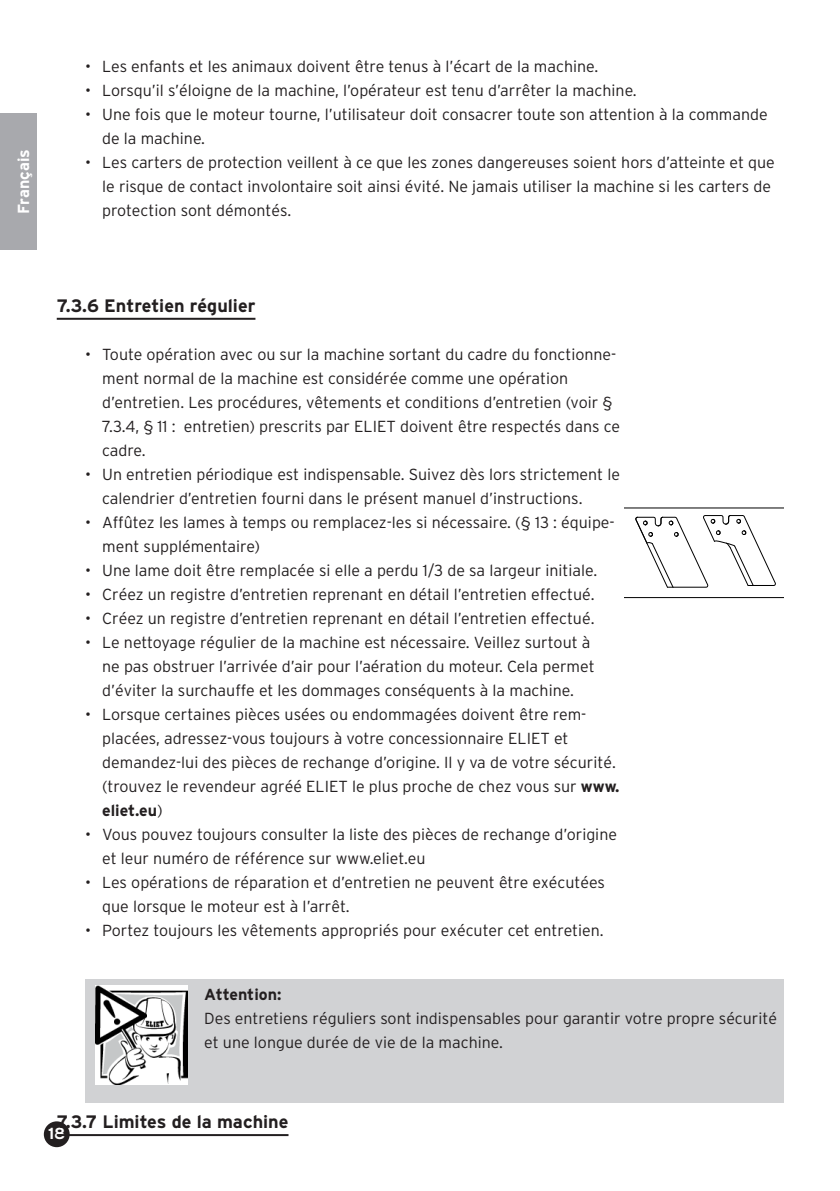
<style>
.page{position:relative;width:840px;height:1191px;background:#fff}
.page>*{position:absolute;margin:0;border:0;box-sizing:border-box;transform-origin:0 0}
.t1{font:700 18px "Interstate";color:#231f20}
.t2{font:300 16px/24px "Interstate";color:#231f20}
.t3{font:700 16px "Interstate";color:#fff}
.t4{font:700 16px "Interstate";color:#231f20}
.s1{font-weight:700}
</style>
<div class="page">
<div style="left:45px;top:1122px;width:24px;height:24px;background:#231f20;border-radius:50%"></div>
<div style="left:44px;top:1121px;width:26px;height:26px;border:2px solid #231f20;border-radius:50%"></div>
<div style="left:0;top:113px;width:37px;height:136px;background:#a8a9ad"></div>
<hr style="left:57px;top:318px;width:198px;height:2px;background:#231f20">
<hr style="left:57px;top:1134px;width:231px;height:2px;background:#231f20">
<div style="left:85px;top:979px;width:697px;height:124px;background:#d1d2d4"></div>
<img style="left:96px;top:985px;width:91px;height:99px">
<svg style="left:624px;top:507px;width:158px;height:91px"></svg>
<p class="t3" style="left:14px;top:214px;width:66px;rotate:-90deg">Français</p>
<p class="t2" style="left:85px;top:54px;width:514px">• Les enfants et les animaux doivent être tenus à l’écart de la machine.</p>
<p class="t2" style="left:85px;top:78px;width:553px">• Lorsqu’il s’éloigne de la machine, l’opérateur est tenu d’arrêter la machine.</p>
<p class="t2" style="left:102px;top:102px;width:666px;text-indent:-17px">• Une fois que le moteur tourne, l’utilisateur doit consacrer toute son attention à la commande de la machine.</p>
<p class="t2" style="left:102px;top:150px;width:673px;text-indent:-17px">• Les carters de protection veillent à ce que les zones dangereuses soient hors d’atteinte et que le risque de contact involontaire soit ainsi évité. Ne jamais utiliser la machine si les carters de protection sont démontés.</p>
<p class="t1" style="left:57px;top:295px;width:200px">7.3.6 Entretien régulier</p>
<p class="t2" style="left:102px;top:342px;width:519px;text-indent:-17px">• Toute opération avec ou sur la machine sortant du cadre du fonctionne&shy;ment normal de la machine est considérée comme une opération d’entretien. Les procédures, vêtements et conditions d’entretien (voir § 7.3.4, § 11 : entretien) prescrits par ELIET doivent être respectés dans ce cadre.</p>
<p class="t2" style="left:102px;top:462px;width:519px;text-indent:-17px">• Un entretien périodique est indispensable. Suivez dès lors strictement le calendrier d’entretien fourni dans le présent manuel d’instructions.</p>
<p class="t2" style="left:102px;top:510px;width:514px;text-indent:-17px">• Affûtez les lames à temps ou remplacez-les si nécessaire. (§ 13 : équipe&shy;ment supplémentaire)</p>
<p class="t2" style="left:85px;top:558px;width:513px">• Une lame doit être remplacée si elle a perdu 1/3 de sa largeur initiale.</p>
<p class="t2" style="left:85px;top:582px;width:510px">• Créez un registre d’entretien reprenant en détail l’entretien effectué.</p>
<p class="t2" style="left:85px;top:606px;width:510px">• Créez un registre d’entretien reprenant en détail l’entretien effectué.</p>
<p class="t2" style="left:102px;top:630px;width:493px;text-indent:-17px">• Le nettoyage régulier de la machine est nécessaire. Veillez surtout à ne pas obstruer l’arrivée d’air pour l’aération du moteur. Cela permet d’éviter la surchauffe et les dommages conséquents à la machine.</p>
<p class="t2" style="left:102px;top:702px;width:518px;text-indent:-17px">• Lorsque certaines pièces usées ou endommagées doivent être rem&shy;placées, adressez-vous toujours à votre concessionnaire ELIET et demandez-lui des pièces de rechange d’origine. Il y va de votre sécurité. (trouvez le revendeur agréé ELIET le plus proche de chez vous sur <span class="s1">www. eliet.eu</span>)</p>
<p class="t2" style="left:102px;top:822px;width:516px;text-indent:-17px">• Vous pouvez toujours consulter la liste des pièces de rechange d’origine et leur numéro de référence sur www.eliet.eu</p>
<p class="t2" style="left:102px;top:870px;width:504px;text-indent:-17px">• Les opérations de réparation et d’entretien ne peuvent être exécutées que lorsque le moteur est à l’arrêt.</p>
<p class="t2" style="left:85px;top:918px;width:520px">• Portez toujours les vêtements appropriés pour exécuter cet entretien.</p>
<p class="t4" style="left:204px;top:985px;width:79px">Attention:</p>
<p class="t2" style="left:204px;top:1006px;width:574px">Des entretiens réguliers sont indispensables pour garantir votre propre sécurité et une longue durée de vie de la machine.</p>
<p class="t1" style="left:57px;top:1111px;width:233px">7.3.7 Limites de la machine</p>
<p class="t3" style="left:48px;top:1124px;width:19px">18</p>
</div>
